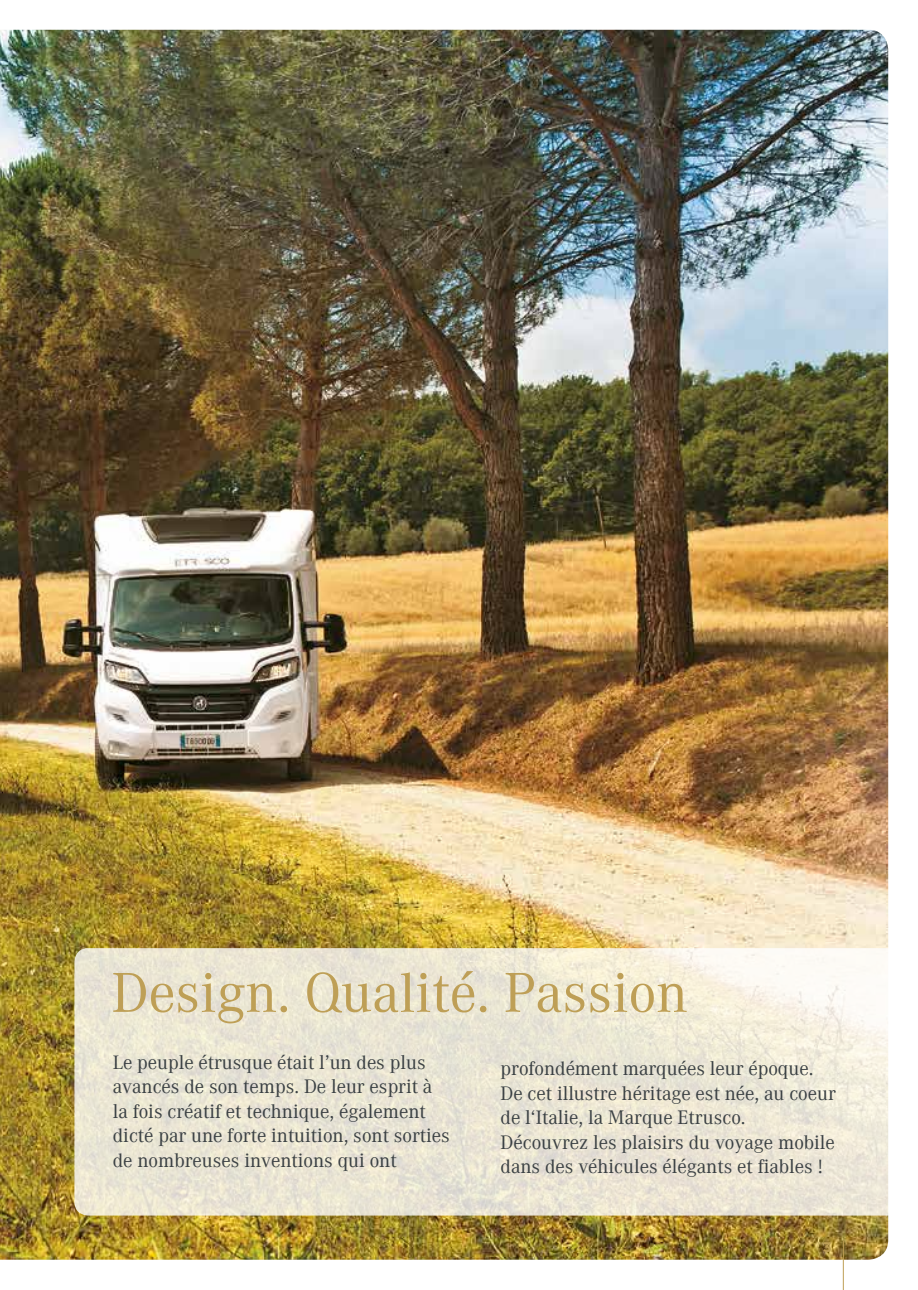
<style>
.page{position:relative;width:918px;height:1290px;background:#fff}
.page>*{position:absolute;margin:0;border:0;box-sizing:border-box;transform-origin:0 0}
.t1{font:55.12px "Corporate ABQ";color:#be9f56}
.t2{font:19.25px/24.5px "Corporate ABQ";color:#3b4144}
.t3{font:700 14px "Gotham";color:#be9f56}
</style>
<div class="page">
<img style="left:0;top:30px;width:888px;height:1230px">
<svg style="left:74px;top:948px;width:814px;height:267px;background:#ece7d6"></svg>
<hr style="left:843px;top:1240px;width:1px;height:50px;background:#be9f56">
<h1 class="t1" style="left:112px;top:960px;width:578px">Design. Qualité. Passion</h1>
<p class="t2" style="left:113px;top:1050px;width:338px">Le peuple étrusque était l’un des plus avancés de son temps. De leur esprit à la fois créatif et technique, également dicté par une forte intuition, sont sorties de nombreuses inventions qui ont</p>
<p class="t2" style="left:500px;top:1056px;width:337px">profondément marquées leur époque.<br>De cet illustre héritage est née, au coeur de l‘Italie, la Marque Etrusco.<br>Découvrez les plaisirs du voyage mobile dans des véhicules élégants et fiables !</p>
<p class="t3" style="left:823px;top:1237px;width:10px">3</p>
</div>
